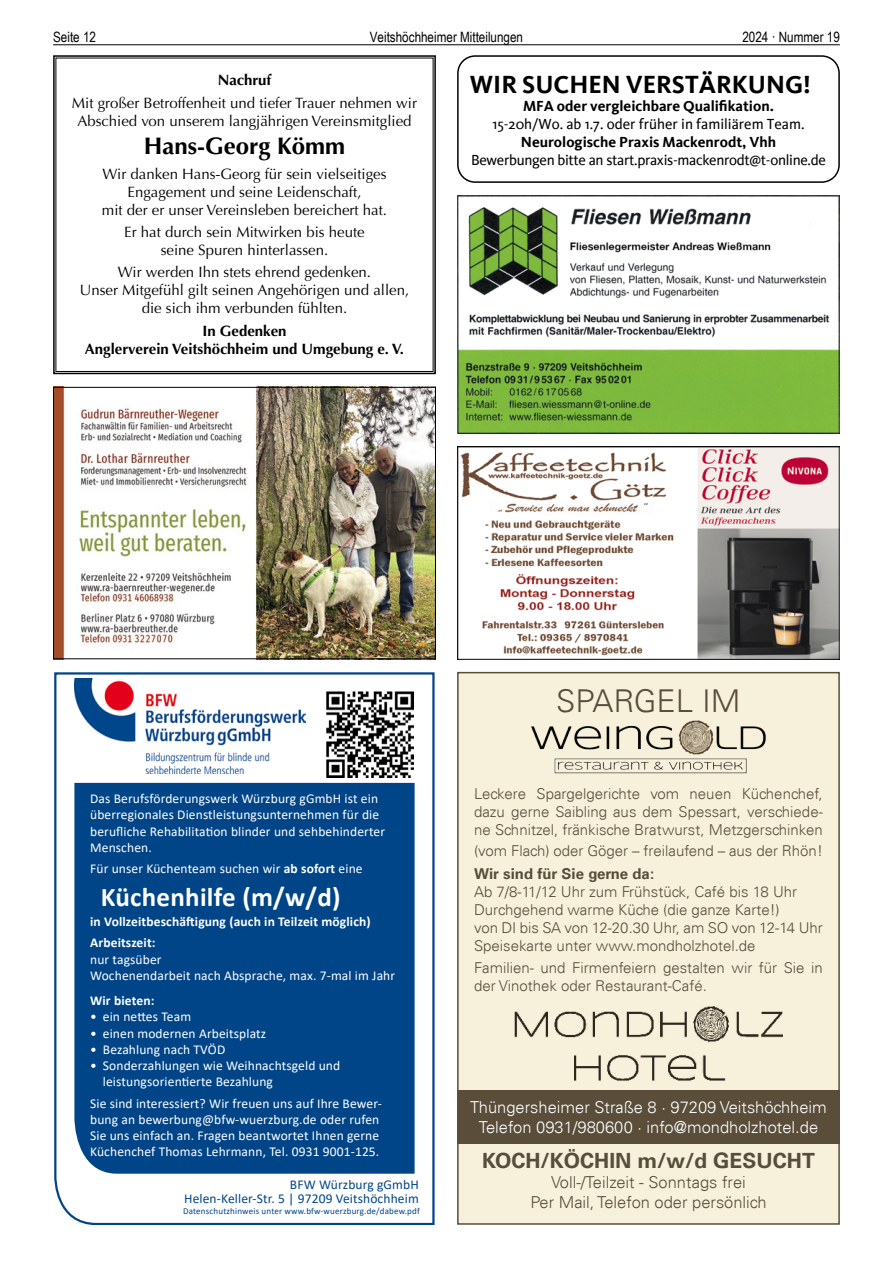
<style>
.page{position:relative;width:893px;height:1263px;background:#fff}
.page>*{position:absolute;margin:0;border:0;box-sizing:border-box;transform-origin:0 0}
.t1{font:300 31.5px "Univers LT";color:#584d3b}
.t2{font:700 27px "Calibri";letter-spacing:.01em;color:#fff}
.t3{font:700 25.5px "CDU Kievit";color:#000}
.t4{font:700 24px "Optima";color:#000}
.t5{font:700 21px "Univers LT";color:#584d3b}
.t6{font:300 16.5px/19.8px "Univers LT";color:#fff;text-align:center}
.t7{font:300 16.5px/19.8px "Univers LT";color:#584d3b;text-align:center}
.t8{font:300 15px/18px "Univers LT";color:#584d3b}
.t9{font:15px/18px "Optima";color:#000;text-align:center}
.t10{font:700 15px "CDU Kievit";color:#000}
.t11{font:700 15px/18px "Optima";color:#000;text-align:center}
.t12{font:15px "CDU Kievit";letter-spacing:-.02em;color:#000}
.t13{font:15px "CDU Kievit";color:#000}
.t14{font:700 15px "Univers LT";color:#584d3b}
.t15{font:14.25px "Arial Narrow";color:#000}
.t16{font:13.5px/16.2px "Calibri";letter-spacing:.01em;color:#fff}
.t17{font:700 13.5px/21.3px "Calibri";letter-spacing:.01em;color:#fff}
.t18{font:13.5px/13.5px "Calibri";letter-spacing:.01em;color:#004588;text-align:right}
.t19{font:9px "Calibri";letter-spacing:.02em;color:#004588}
.s1{font-weight:700}
</style>
<div class="page">
<hr style="left:53px;top:44px;width:787px;height:1px;background:#000">
<svg style="left:53px;top:55px;width:383px;height:319px"></svg>
<img style="left:457px;top:446px;width:383px;height:213px">
<img style="left:55px;top:389px;width:379px;height:268px">
<div style="left:53px;top:387px;width:383px;height:272px;border:1px solid #000"></div>
<img style="left:457px;top:195px;width:383px;height:238px">
<div style="left:458px;top:673px;width:381px;height:551px;background:#f7f1dc"></div>
<div style="left:457px;top:672px;width:383px;height:553px;border:2px solid #584d3b"></div>
<img style="left:531px;top:720px;width:235px;height:54px">
<div style="left:457px;top:1090px;width:383px;height:53px;background:#5a4d3a"></div>
<img style="left:515px;top:1006px;width:267px;height:75px">
<svg style="left:54px;top:672px;width:381px;height:553px"></svg>
<div style="left:74px;top:783px;width:341px;height:391px;background:#004588"></div>
<img style="left:74px;top:679px;width:232px;height:94px">
<img style="left:327px;top:691px;width:87px;height:87px">
<div style="left:457px;top:55px;width:383px;height:128px;border:2px solid #000;border-radius:17px"></div>
<p class="t15" style="left:53px;top:27px;width:44px">Seite 12</p>
<p class="t15" style="left:370px;top:27px;width:155px">Veitshöchheimer Mitteilungen</p>
<p class="t15" style="left:742px;top:27px;width:99px">2024 · Nummer 19</p>
<p class="t11" style="left:218px;top:72px;width:55px">Nachruf</p>
<p class="t9" style="left:72px;top:94px;width:347px">Mit großer Betroffenheit und tiefer Trauer nehmen wir<br>Abschied von unserem langjährigen Vereinsmitglied</p>
<h3 class="t4" style="left:144px;top:132px;width:203px">Hans-Georg Kömm</h3>
<p class="t9" style="left:102px;top:165px;width:287px">Wir danken Hans-Georg für sein vielseitiges<br>Engagement und seine Leidenschaft,<br>mit der er unser Vereinsleben bereichert hat.</p>
<p class="t9" style="left:124px;top:223px;width:242px">Er hat durch sein Mitwirken bis heute seine Spuren hinterlassen.</p>
<p class="t9" style="left:80px;top:263px;width:331px">Wir werden Ihn stets ehrend gedenken.<br>Unser Mitgefühl gilt seinen Angehörigen und allen, die sich ihm verbunden fühlten.</p>
<p class="t11" style="left:85px;top:322px;width:321px">In Gedenken<br>Anglerverein Veitshöchheim und Umgebung e. V.</p>
<h3 class="t3" style="left:470px;top:69px;width:343px">WIR SUCHEN VERSTÄRKUNG!</h3>
<p class="t10" style="left:523px;top:97px;width:252px">MFA oder vergleichbare Qualifikation.</p>
<p class="t13" style="left:492px;top:115px;width:314px">15-20h/Wo. ab 1.7. oder früher in familiärem Team.</p>
<p class="t10" style="left:521px;top:133px;width:257px">Neurologische Praxis Mackenrodt, Vhh</p>
<p class="t12" style="left:471px;top:151px;width:356px">Bewerbungen bitte an start.praxis-mackenrodt@t-online.de</p>
<p class="t16" style="left:90px;top:790px;width:296px">Das Berufsförderungswerk Würzburg gGmbH ist ein überregionales Dienstleistungsunternehmen für die berufliche Rehabilitation blinder und sehbehinderter Menschen.</p>
<p class="t16" style="left:90px;top:860px;width:274px">Für unser Küchenteam suchen wir <span class="s1">ab sofort</span> eine</p>
<h2 class="t2" style="left:101px;top:877px;width:241px">Küchenhilfe (m/w/d)</h2>
<p class="t17" style="left:90px;top:911px;width:282px">in Vollzeitbeschäftigung (auch in Teilzeit möglich)<br>Arbeitszeit:</p>
<p class="t16" style="left:90px;top:950px;width:307px">nur tagsüber<br>Wochenendarbeit nach Absprache, max. 7-mal im Jahr</p>
<p class="t17" style="left:90px;top:990px;width:66px">Wir bieten:</p>
<p class="t16" style="left:90px;top:1008px;width:103px">• ein nettes Team</p>
<p class="t16" style="left:90px;top:1025px;width:177px">• einen modernen Arbeitsplatz</p>
<p class="t16" style="left:90px;top:1041px;width:137px">• Bezahlung nach TVÖD</p>
<p class="t16" style="left:103px;top:1057px;width:239px;text-indent:-13px">• Sonderzahlungen wie Weihnachtsgeld und leistungsorientierte Bezahlung</p>
<p class="t16" style="left:90px;top:1095px;width:293px">Sie sind interessiert? Wir freuen uns auf Ihre Bewer&shy;bung an bewerbung@bfw-wuerzburg.de oder rufen Sie uns einfach an. Fragen beantwortet Ihnen gerne Küchenchef Thomas Lehrmann, Tel. 0931 9001-125.</p>
<p class="t18" style="left:184px;top:1177px;width:236px">BFW Würzburg gGmbH<br>Helen-Keller-Str. 5 | 97209 Veitshöchheim</p>
<p class="t19" style="left:183px;top:1205px;width:238px">Datenschutzhinweis unter www.bfw-wuerzburg.de/dabew.pdf</p>
<h1 class="t1" style="left:556px;top:681px;width:186px">SPARGEL IM</h1>
<p class="t8" style="left:474px;top:784px;width:350px;text-align:justify">Leckere Spargelgerichte vom neuen Küchenchef, dazu gerne Saibling aus dem Spessart, verschiede&shy;ne Schnitzel, fränkische Bratwurst, Metzgerschinken</p>
<p class="t8" style="left:474px;top:842px;width:350px">(vom Flach) oder Göger – freilaufend – aus der Rhön!</p>
<p class="t14" style="left:474px;top:864px;width:182px">Wir sind für Sie gerne da:</p>
<p class="t8" style="left:474px;top:882px;width:350px">Ab 7/8-11/12 Uhr zum Frühstück, Café bis 18 Uhr Durchgehend warme Küche (die ganze Karte!)<br>von DI bis SA von 12-20.30 Uhr, am SO von 12-14 Uhr Speisekarte unter www.mondholzhotel.de</p>
<p class="t8" style="left:474px;top:958px;width:350px">Familien- und Firmenfeiern gestalten wir für Sie in der Vinothek oder Restaurant-Café.</p>
<p class="t6" style="left:470px;top:1097px;width:358px">Thüngersheimer Straße 8 · 97209 Veitshöchheim<br>Telefon 0931/980600 · info@mondholzhotel.de</p>
<h3 class="t5" style="left:482px;top:1148px;width:334px">KOCH/KÖCHIN m/w/d GESUCHT</h3>
<p class="t7" style="left:530px;top:1172px;width:238px">Voll-/Teilzeit - Sonntags frei<br>Per Mail, Telefon oder persönlich</p>
</div>
